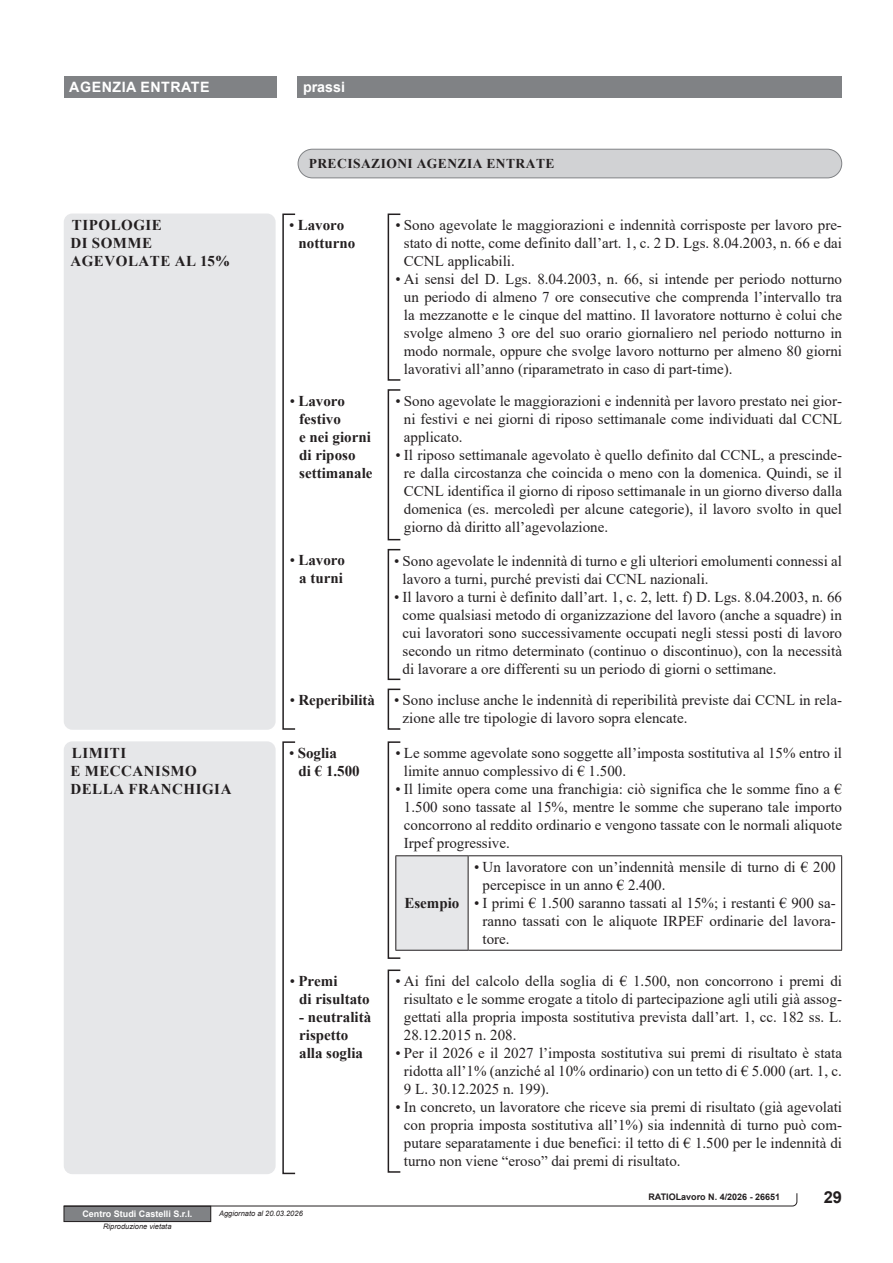
<style>
.page{position:relative;width:893px;height:1263px;background:#fff}
.page>*{position:absolute;margin:0;border:0;box-sizing:border-box;transform-origin:0 0}
.t1{font:700 16.5px "Arial";color:#231f20}
.t2{font:15px/18px "Times New Roman";color:#231f20;text-align:justify}
.t3{font:700 15px/18px "Times New Roman";color:#231f20}
.t4{font:700 15px/18px "Times New Roman";letter-spacing:.035em;color:#231f20}
.t5{font:700 14.25px "Arial";letter-spacing:.035em;color:#fff}
.t6{font:700 13.5px "Times New Roman";letter-spacing:.035em;color:#231f20}
.t7{font:700 9px "Arial";color:#231f20}
.t8{font:700 9px "Arial";color:#fff}
.t9{font:italic 7.5px "Arial";color:#231f20}
.s1{font-weight:400}
</style>
<div class="page">
<div style="left:64px;top:1206px;width:147px;height:15px;background:#808285"></div>
<div style="left:64px;top:1206px;width:147px;height:16px;border:1px solid #231f20"></div>
<svg style="left:63px;top:1193px;width:735px;height:14px"></svg>
<div style="left:64px;top:77px;width:212px;height:21px;background:#808285"></div>
<div style="left:298px;top:77px;width:544px;height:21px;background:#808285"></div>
<div style="left:298px;top:149px;width:544px;height:29px;background:#d1d2d4;border-radius:14px"></div>
<div style="left:298px;top:149px;width:544px;height:29px;border:1px solid #808285;border-radius:14px"></div>
<div style="left:64px;top:741px;width:212px;height:433px;background:#e6e7e9;border-radius:9px"></div>
<div style="left:282px;top:741px;width:14px;height:433px;border:2px solid #231f20"></div>
<div style="left:396px;top:856px;width:72px;height:94px;background:#e6e7e9"></div>
<hr style="left:395px;top:855px;width:73px;height:1px;background:#231f20">
<hr style="left:395px;top:856px;width:1px;height:94px;background:#231f20">
<hr style="left:468px;top:855px;width:374px;height:1px;background:#231f20">
<hr style="left:468px;top:856px;width:1px;height:94px;background:#231f20">
<hr style="left:841px;top:856px;width:1px;height:94px;background:#231f20">
<hr style="left:395px;top:950px;width:73px;height:1px;background:#231f20">
<hr style="left:468px;top:950px;width:374px;height:1px;background:#231f20">
<div style="left:388px;top:741px;width:13px;height:218px;border:2px solid #231f20"></div>
<div style="left:388px;top:969px;width:13px;height:204px;border:2px solid #231f20"></div>
<div style="left:64px;top:214px;width:212px;height:516px;background:#e6e7e9;border-radius:9px"></div>
<div style="left:282px;top:214px;width:14px;height:516px;border:2px solid #231f20"></div>
<div style="left:388px;top:214px;width:13px;height:167px;border:2px solid #231f20"></div>
<div style="left:388px;top:389px;width:13px;height:151px;border:2px solid #231f20"></div>
<div style="left:388px;top:549px;width:13px;height:131px;border:2px solid #231f20"></div>
<div style="left:388px;top:689px;width:13px;height:41px;border:2px solid #231f20"></div>
<p class="t5" style="left:69px;top:82px;width:142px">AGENZIA ENTRATE</p>
<p class="t5" style="left:303px;top:82px;width:43px">prassi</p>
<p class="t6" style="left:309px;top:159px;width:247px">PRECISAZIONI AGENZIA ENTRATE</p>
<p class="t4" style="left:70px;top:218px;width:161px">TIPOLOGIE<br>DI SOMME<br>AGEVOLATE AL 15%</p>
<p class="t3" style="left:298px;top:218px;width:58px;text-indent:-9px"><span class="s1">•</span> Lavoro notturno</p>
<p class="t2" style="left:404px;top:218px;width:440px;text-indent:-9px">• Sono agevolate le maggiorazioni e indennità corrisposte per lavoro pre&shy;stato di notte, come definito dall’art. 1, c. 2 D. Lgs. 8.04.2003, n. 66 e dai CCNL applicabili.</p>
<p class="t2" style="left:404px;top:272px;width:440px;text-indent:-9px">• Ai sensi del D. Lgs. 8.04.2003, n. 66, si intende per periodo notturno un periodo di almeno 7 ore consecutive che comprenda l’intervallo tra la mezzanotte e le cinque del mattino. Il lavoratore notturno è colui che svolge almeno 3 ore del suo orario giornaliero nel periodo notturno in modo normale, oppure che svolge lavoro notturno per almeno 80 giorni lavorativi all’anno (riparametrato in caso di part-time).</p>
<p class="t3" style="left:299px;top:393px;width:75px;text-indent:-9px"><span class="s1">•</span> Lavoro festivo<br>e nei giorni di riposo settimanale</p>
<p class="t2" style="left:404px;top:393px;width:439px;text-indent:-9px">• Sono agevolate le maggiorazioni e indennità per lavoro prestato nei gior&shy;ni festivi e nei giorni di riposo settimanale come individuati dal CCNL applicato.</p>
<p class="t2" style="left:404px;top:447px;width:440px;text-indent:-9px">• Il riposo settimanale agevolato è quello definito dal CCNL, a prescinde&shy;re dalla circostanza che coincida o meno con la domenica. Quindi, se il CCNL identifica il giorno di riposo settimanale in un giorno diverso dalla domenica (es. mercoledì per alcune categorie), il lavoro svolto in quel giorno dà diritto all’agevolazione.</p>
<p class="t3" style="left:290px;top:553px;width:57px;text-align:center"><span class="s1">•</span> Lavoro a turni</p>
<p class="t2" style="left:402px;top:553px;width:441px;text-indent:-9px">• Sono agevolate le indennità di turno e gli ulteriori emolumenti connessi al lavoro a turni, purché previsti dai CCNL nazionali.</p>
<p class="t2" style="left:402px;top:589px;width:441px;text-indent:-9px">• Il lavoro a turni è definito dall’art. 1, c. 2, lett. f) D. Lgs. 8.04.2003, n. 66 come qualsiasi metodo di organizzazione del lavoro (anche a squadre) in cui lavoratori sono successivamente occupati negli stessi posti di lavoro secondo un ritmo determinato (continuo o discontinuo), con la necessità di lavorare a ore differenti su un periodo di giorni o settimane.</p>
<p class="t3" style="left:290px;top:693px;width:87px"><span class="s1">•</span> Reperibilità</p>
<p class="t2" style="left:402px;top:693px;width:441px;text-indent:-9px">• Sono incluse anche le indennità di reperibilità previste dai CCNL in rela&shy;zione alle tre tipologie di lavoro sopra elencate.</p>
<p class="t4" style="left:70px;top:745px;width:163px">LIMITI<br>E MECCANISMO<br>DELLA FRANCHIGIA</p>
<p class="t3" style="left:298px;top:745px;width:63px;text-indent:-9px"><span class="s1">•</span> Soglia<br>di € 1.500</p>
<p class="t2" style="left:404px;top:745px;width:439px;text-indent:-9px">• Le somme agevolate sono soggette all’imposta sostitutiva al 15% entro il limite annuo complessivo di € 1.500.</p>
<p class="t2" style="left:404px;top:781px;width:440px;text-indent:-9px">• Il limite opera come una franchigia: ciò significa che le somme fino a € 1.500 sono tassate al 15%, mentre le somme che superano tale importo concorrono al reddito ordinario e vengono tassate con le normali aliquote Irpef progressive.</p>
<p class="t8" style="left:82px;top:1210px;width:112px">Centro Studi Castelli S.r.l.</p>
<p class="t9" style="left:103px;top:1223px;width:70px">Riproduzione vietata</p>
<p class="t3" style="left:299px;top:973px;width:72px;text-indent:-9px"><span class="s1">•</span> Premi<br>di risultato</p>
<p class="t3" style="left:299px;top:1009px;width:74px">- neutralità rispetto alla soglia</p>
<p class="t9" style="left:219px;top:1211px;width:85px">Aggiornato al 20.03.2026</p>
<p class="t3" style="left:404px;top:895px;width:57px">Esempio</p>
<p class="t2" style="left:483px;top:860px;width:355px;text-indent:-8px">• Un lavoratore con un’indennità mensile di turno di € 200 percepisce in un anno € 2.400.</p>
<p class="t2" style="left:483px;top:896px;width:355px;text-indent:-9px">• I primi € 1.500 saranno tassati al 15%; i restanti € 900 sa&shy;ranno tassati con le aliquote IRPEF ordinarie del lavora&shy;tore.</p>
<p class="t2" style="left:404px;top:974px;width:440px;text-indent:-9px">• Ai fini del calcolo della soglia di € 1.500, non concorrono i premi di risultato e le somme erogate a titolo di partecipazione agli utili già assog&shy;gettati alla propria imposta sostitutiva prevista dall’art. 1, cc. 182 ss. L.<br>28.12.2015 n. 208.</p>
<p class="t2" style="left:404px;top:1046px;width:439px;text-indent:-9px">• Per il 2026 e il 2027 l’imposta sostitutiva sui premi di risultato è stata ridotta all’1% (anziché al 10% ordinario) con un tetto di € 5.000 (art. 1, c.<br>9 L. 30.12.2025 n. 199).</p>
<p class="t2" style="left:404px;top:1100px;width:440px;text-indent:-8px">• In concreto, un lavoratore che riceve sia premi di risultato (già agevolati con propria imposta sostitutiva all’1%) sia indennità di turno può com&shy;putare separatamente i due benefici: il tetto di € 1.500 per le indennità di turno non viene “eroso” dai premi di risultato.</p>
<p class="t7" style="left:648px;top:1193px;width:133px">RATIOLavoro N. 4/2026 - 26651</p>
<p class="t1" style="left:824px;top:1187px;width:20px">29</p>
</div>
